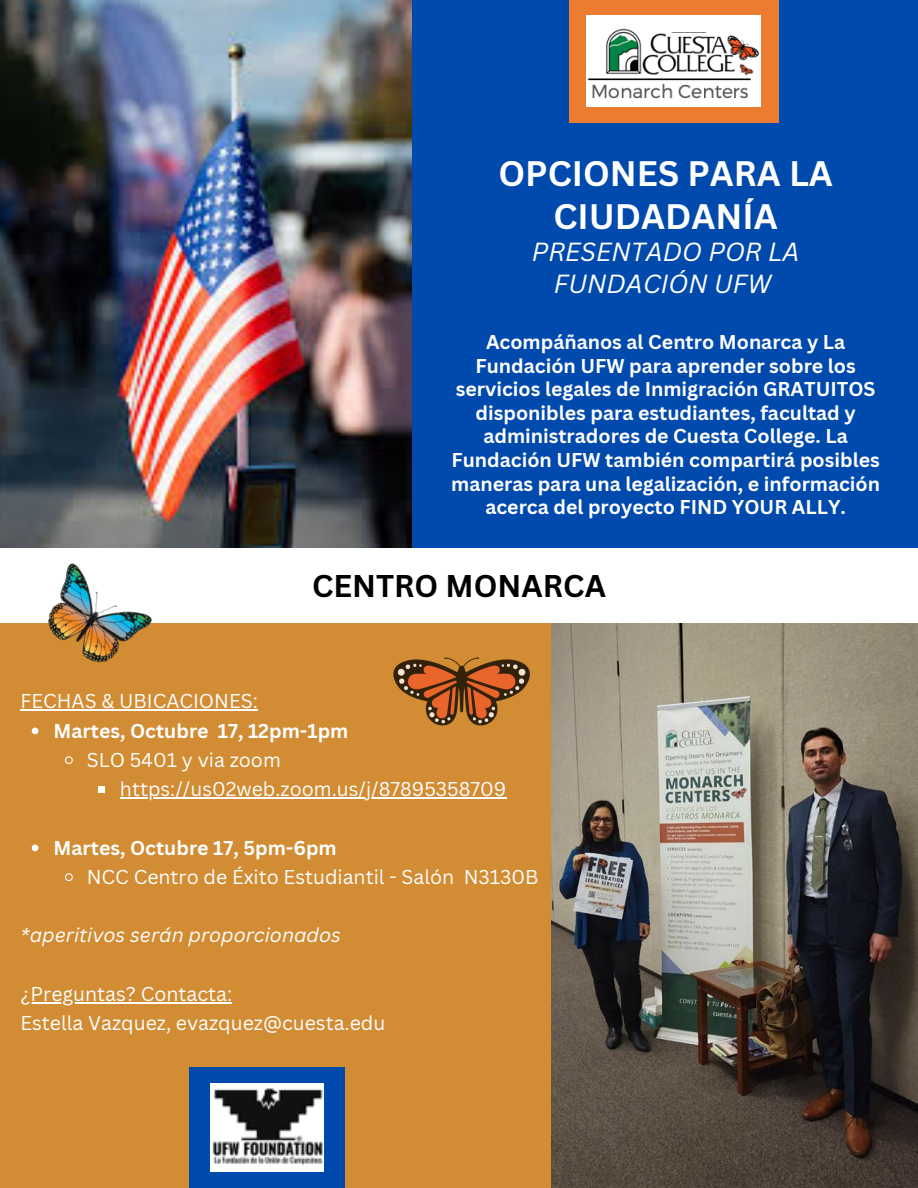
<style>
.page{position:relative;width:918px;height:1188px;background:#d18c34}
.page>*{position:absolute;margin:0;border:0;box-sizing:border-box;transform-origin:0 0}
.t1{font:700 34.5px/42.8px "Canva Sans";color:#fff;text-align:center}
.t2{font:700 30.6px "Canva Sans";color:#000}
.t3{font:italic 25.5px "Canva Sans";color:#fff}
.t4{font:700 19.5px/23.7px "Canva Sans";color:#fff;text-align:center}
.t5{font:19.5px "Canva Sans";color:#fff}
.t6{font:italic 19.5px "Canva Sans";color:#fff}
</style>
<div class="page">
<div style="left:381px;top:0;width:537px;height:548px;background:#004aad"></div>
<img style="left:0;top:0;width:412px;height:548px">
<img style="left:552px;top:623px;width:366px;height:564px">
<div style="left:0;top:548px;width:918px;height:75px;background:#fff"></div>
<img style="left:48px;top:563px;width:105px;height:100px">
<div style="left:569px;top:0;width:210px;height:123px;background:#ec7c2f"></div>
<img style="left:586px;top:16px;width:174px;height:91px">
<div style="left:189px;top:1067px;width:156px;height:121px;background:#004aad"></div>
<img style="left:210px;top:1083px;width:114px;height:89px">
<img style="left:393px;top:657px;width:137px;height:69px">
<svg style="left:32px;top:728px;width:6px;height:6px"></svg>
<svg style="left:64px;top:756px;width:9px;height:9px"></svg>
<div style="left:98px;top:786px;width:7px;height:7px;background:#fff"></div>
<hr style="left:120px;top:797px;width:386px;height:1px;background:#fff">
<svg style="left:32px;top:845px;width:6px;height:6px"></svg>
<svg style="left:64px;top:873px;width:9px;height:9px"></svg>
<hr style="left:20px;top:710px;width:238px;height:1px;background:#fff">
<hr style="left:20px;top:1002px;width:212px;height:1px;background:#fff">
<p class="t1" style="left:498px;top:151px;width:336px">OPCIONES PARA LA<br>CIUDADANÍA</p>
<p class="t3" style="left:532px;top:234px;width:269px">PRESENTADO POR LA</p>
<p class="t3" style="left:554px;top:265px;width:219px">FUNDACIÓN UFW</p>
<p class="t4" style="left:451px;top:329px;width:430px">Acompáñanos al Centro Monarca y La Fundación UFW para aprender sobre los servicios legales de Inmigración GRATUITOS disponibles para estudiantes, facultad y administradores de Cuesta College. La Fundación UFW también compartirá posibles maneras para una legalización, e información acerca del proyecto FIND YOUR ALLY.</p>
<p class="t5" style="left:20px;top:688px;width:239px">FECHAS &amp; UBICACIONES:</p>
<p class="t2" style="left:312px;top:564px;width:295px">CENTRO MONARCA</p>
<p class="t4" style="left:54px;top:718px;width:296px">Martes, Octubre 17, 12pm-1pm</p>
<p class="t5" style="left:87px;top:746px;width:196px">SLO 5401 y via zoom</p>
<p class="t5" style="left:120px;top:775px;width:388px">https://us02web.zoom.us/j/87895358709</p>
<p class="t4" style="left:54px;top:835px;width:285px">Martes, Octubre 17, 5pm-6pm</p>
<p class="t5" style="left:87px;top:863px;width:453px">NCC Centro de Éxito Estudiantil - Salón N3130B</p>
<p class="t6" style="left:20px;top:922px;width:322px">*aperitivos serán proporcionados</p>
<p class="t5" style="left:20px;top:980px;width:213px">¿Preguntas? Contacta:</p>
<p class="t5" style="left:20px;top:1009px;width:366px">Estella Vazquez, evazquez@cuesta.edu</p>
</div>
